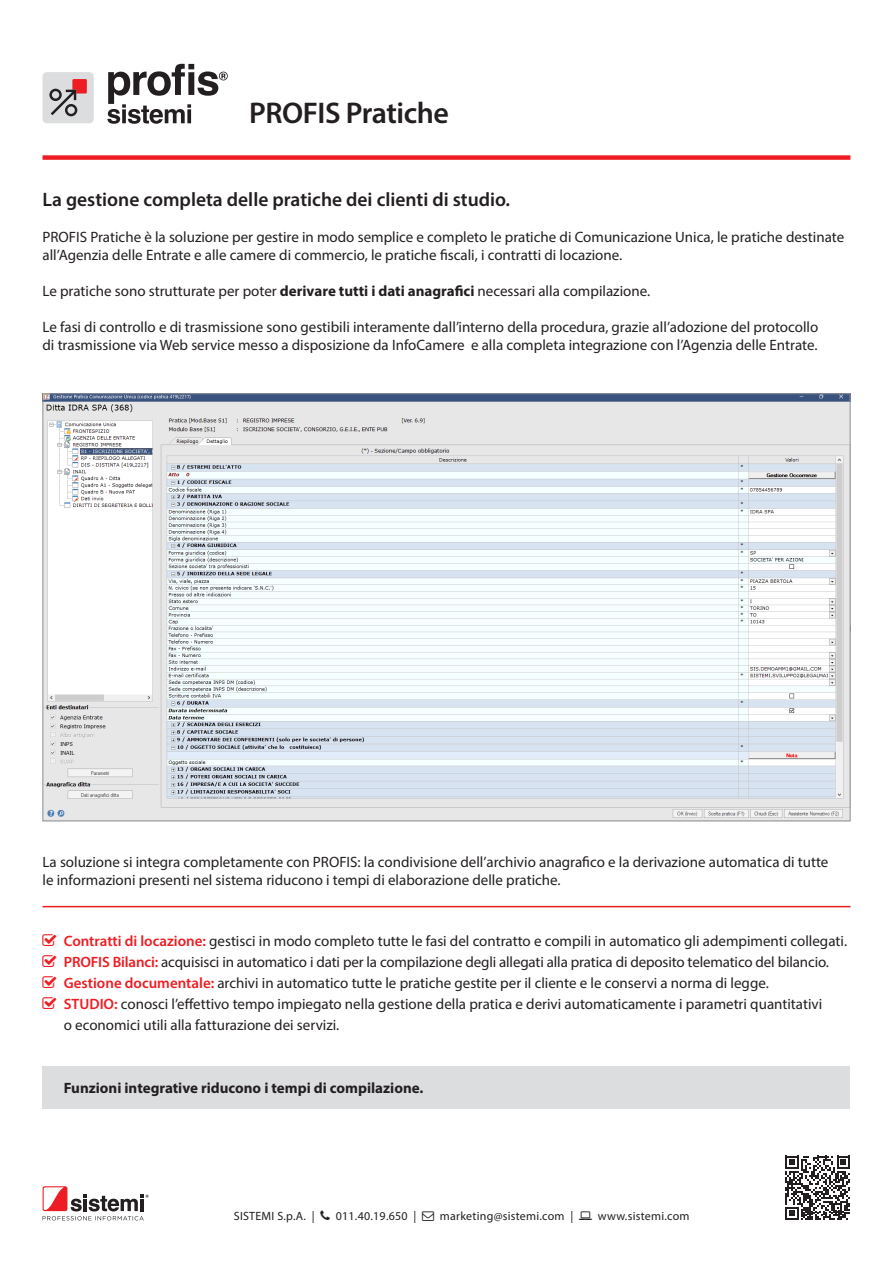
<style>
.page{position:relative;width:893px;height:1263px;background:#fff}
.page>*{position:absolute;margin:0;border:0;box-sizing:border-box;transform-origin:0 0}
.t1{font:600 30px "Myriad Pro";letter-spacing:-.015em;color:#231f20}
.t2{font:600 19.5px "Myriad Pro";color:#231f20}
.t3{font:15px/18px "Myriad Pro";color:#231f20}
.t4{font:700 15px "Myriad Pro";color:#231f20}
.t5{font:12px "Myriad Pro";letter-spacing:.02em;color:#231f20}
.s1{font-weight:700}
.s2{font-weight:600;color:#ee1d23}
</style>
<div class="page">
<div style="left:43px;top:1186px;width:24px;height:25px;background:#f2565b;border-radius:2px"></div>
<svg style="left:43px;top:1187px;width:106px;height:33px"></svg>
<svg style="left:107px;top:64px;width:121px;height:60px"></svg>
<div style="left:43px;top:72px;width:51px;height:51px;background:#dcdddf;border-radius:4px"></div>
<svg style="left:49px;top:79px;width:38px;height:37px"></svg>
<hr style="left:43px;top:906px;width:807px;height:1px;background:#ee1d23">
<div style="left:43px;top:155px;width:807px;height:5px;background:#ee1d23"></div>
<div style="left:43px;top:1066px;width:807px;height:42px;background:#dcdddf"></div>
<svg style="left:785px;top:1155px;width:65px;height:65px"></svg>
<img style="left:45px;top:395px;width:803px;height:424px">
<p class="t1" style="left:249px;top:94px;width:201px">PROFIS Pratiche</p>
<p class="t2" style="left:43px;top:187px;width:469px">La gestione completa delle pratiche dei clienti di studio.</p>
<p class="t3" style="left:43px;top:228px;width:803px">PROFIS Pratiche è la soluzione per gestire in modo semplice e completo le pratiche di Comunicazione Unica, le pratiche destinate all’Agenzia delle Entrate e alle camere di commercio, le pratiche fiscali, i contratti di locazione.</p>
<p class="t3" style="left:43px;top:282px;width:609px">Le pratiche sono strutturate per poter <span class="s1">derivare tutti i dati anagrafici</span> necessari alla compilazione.</p>
<p class="t3" style="left:43px;top:318px;width:777px">Le fasi di controllo e di trasmissione sono gestibili interamente dall’interno della procedura, grazie all’adozione del protocollo di trasmissione via Web service messo a disposizione da InfoCamere e alla completa integrazione con l’Agenzia delle Entrate.</p>
<p class="t3" style="left:43px;top:852px;width:787px">La soluzione si integra completamente con PROFIS: la condivisione dell’archivio anagrafico e la derivazione automatica di tutte le informazioni presenti nel sistema riducono i tempi di elaborazione delle pratiche.</p>
<p class="t3" style="left:64px;top:932px;width:785px"><span class="s2">Contratti di locazione:</span> gestisci in modo completo tutte le fasi del contratto e compili in automatico gli adempimenti collegati.</p>
<p class="t3" style="left:64px;top:953px;width:767px"><span class="s2">PROFIS Bilanci:</span> acquisisci in automatico i dati per la compilazione degli allegati alla pratica di deposito telematico del bilancio.</p>
<p class="t3" style="left:64px;top:974px;width:707px"><span class="s2">Gestione documentale:</span> archivi in automatico tutte le pratiche gestite per il cliente e le conservi a norma di legge.</p>
<p class="t3" style="left:64px;top:993px;width:760px;line-height:21px"><span class="s2">STUDIO:</span> conosci l’effettivo tempo impiegato nella gestione della pratica e derivi automaticamente i parametri quantitativi o economici utili alla fatturazione dei servizi.</p>
<p class="t4" style="left:64px;top:1078px;width:361px">Funzioni integrative riducono i tempi di compilazione.</p>
<p class="t5" style="left:234px;top:1209px;width:82px">SISTEMI S.p.A. |</p>
<p class="t5" style="left:336px;top:1209px;width:82px">011.40.19.650 |</p>
<p class="t5" style="left:440px;top:1209px;width:135px">marketing@sistemi.com |</p>
<p class="t5" style="left:598px;top:1209px;width:93px">www.sistemi.com</p>
</div>
